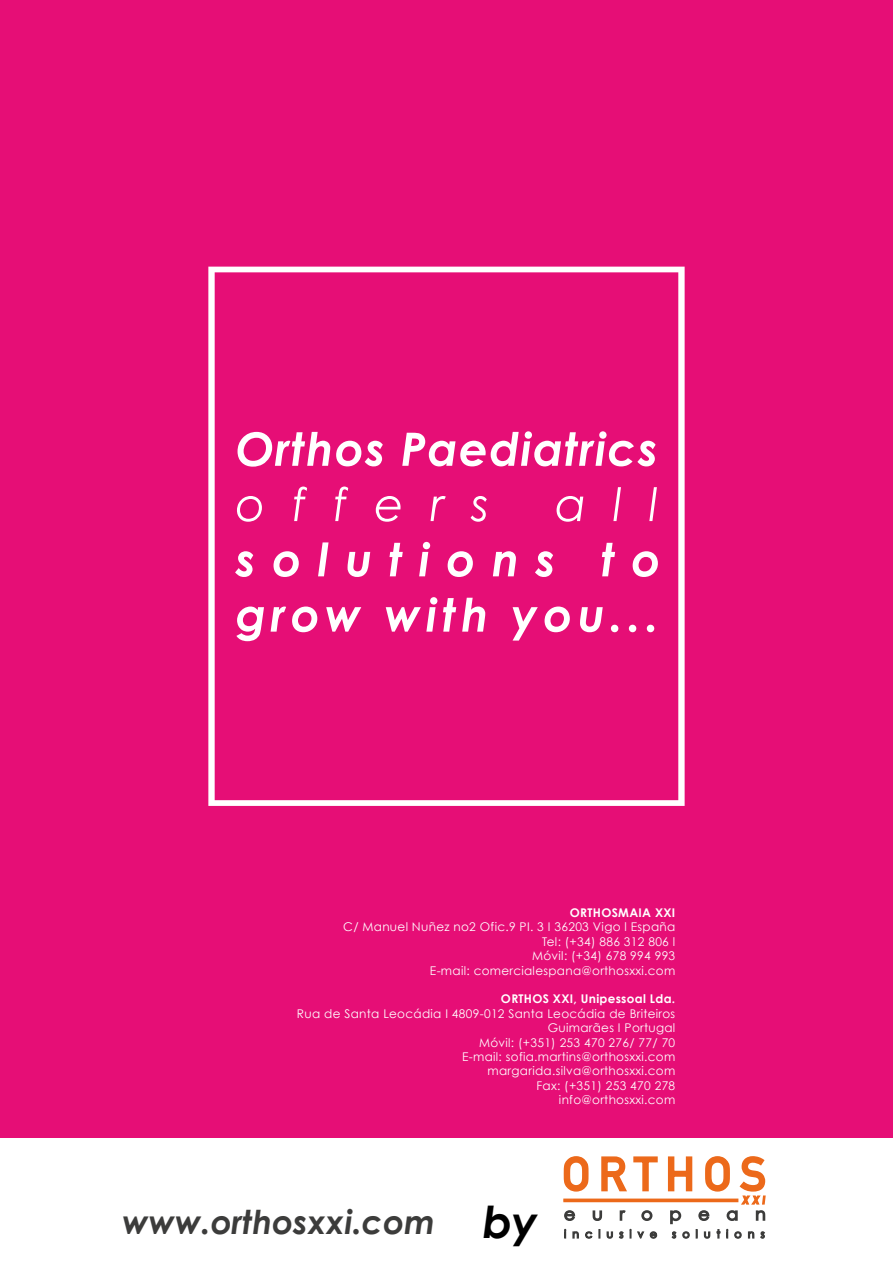
<style>
.page{position:relative;width:893px;height:1263px;background:#fff}
.page>*{position:absolute;margin:0;border:0;box-sizing:border-box;transform-origin:0 0}
.t1{font:italic 700 33px "Century Gothic";color:#3c3c3b}
.t2{font:12px/14.4px "Century Gothic";letter-spacing:.025em;color:#fff;text-align:right}
.t3{font:700 12px "Century Gothic";letter-spacing:.025em;color:#fff}
.s1{font-size:44.1px;color:#000}
</style>
<div class="page">
<div style="left:0;top:0;width:893px;height:1137px;background:#e60e76"></div>
<svg style="left:563px;top:1198px;width:104px;height:4px"></svg>
<svg style="left:563px;top:1210px;width:95px;height:37px"></svg>
<svg style="left:563px;top:1156px;width:26px;height:36px"></svg>
<svg style="left:601px;top:1156px;width:57px;height:36px"></svg>
<svg style="left:667px;top:1156px;width:100px;height:91px"></svg>
<svg style="left:208px;top:267px;width:477px;height:539px"></svg>
<svg style="left:238px;top:432px;width:92px;height:35px"></svg>
<svg style="left:336px;top:441px;width:47px;height:25px"></svg>
<svg style="left:402px;top:431px;width:254px;height:35px"></svg>
<svg style="left:237px;top:496px;width:25px;height:26px"></svg>
<svg style="left:294px;top:486px;width:13px;height:35px"></svg>
<svg style="left:335px;top:486px;width:13px;height:35px"></svg>
<svg style="left:376px;top:496px;width:25px;height:26px"></svg>
<svg style="left:431px;top:496px;width:15px;height:25px"></svg>
<svg style="left:471px;top:496px;width:16px;height:26px"></svg>
<svg style="left:557px;top:496px;width:26px;height:26px"></svg>
<svg style="left:613px;top:487px;width:8px;height:34px"></svg>
<svg style="left:649px;top:487px;width:8px;height:34px"></svg>
<svg style="left:235px;top:551px;width:18px;height:26px"></svg>
<svg style="left:274px;top:551px;width:25px;height:26px"></svg>
<svg style="left:318px;top:542px;width:11px;height:34px"></svg>
<svg style="left:348px;top:552px;width:22px;height:25px"></svg>
<svg style="left:389px;top:543px;width:14px;height:33px"></svg>
<svg style="left:419px;top:542px;width:11px;height:34px"></svg>
<svg style="left:448px;top:551px;width:25px;height:26px"></svg>
<svg style="left:493px;top:551px;width:23px;height:25px"></svg>
<svg style="left:535px;top:551px;width:18px;height:26px"></svg>
<svg style="left:602px;top:543px;width:13px;height:33px"></svg>
<svg style="left:633px;top:551px;width:25px;height:26px"></svg>
<svg style="left:236px;top:606px;width:28px;height:35px"></svg>
<svg style="left:271px;top:606px;width:15px;height:26px"></svg>
<svg style="left:292px;top:606px;width:25px;height:26px"></svg>
<svg style="left:326px;top:607px;width:35px;height:25px"></svg>
<svg style="left:386px;top:597px;width:51px;height:35px"></svg>
<svg style="left:443px;top:598px;width:13px;height:34px"></svg>
<svg style="left:462px;top:598px;width:23px;height:34px"></svg>
<svg style="left:513px;top:607px;width:25px;height:34px"></svg>
<svg style="left:545px;top:606px;width:25px;height:26px"></svg>
<svg style="left:580px;top:607px;width:23px;height:25px"></svg>
<svg style="left:611px;top:625px;width:7px;height:7px"></svg>
<svg style="left:629px;top:625px;width:7px;height:7px"></svg>
<svg style="left:647px;top:625px;width:7px;height:7px"></svg>
<p class="t3" style="left:570px;top:905px;width:107px">ORTHOSMAIA XXI</p>
<p class="t2" style="left:343px;top:919px;width:334px">C/ Manuel Nuñez no2 Ofic.9 PI. 3 I 36203 Vigo l España Tel: (+34) 886 312 806 l<br>Móvil: (+34) 678 994 993<br>E-mail: comercialespana@orthosxxi.com</p>
<p class="t3" style="left:501px;top:991px;width:176px">ORTHOS XXI, Unipessoal Lda.</p>
<p class="t2" style="left:297px;top:1006px;width:380px">Rua de Santa Leocádia I 4809-012 Santa Leocádia de Briteiros Guimarães I Portugal<br>Móvil: (+351) 253 470 276/ 77/ 70<br>E-mail: sofia.martins@orthosxxi.com margarida.silva@orthosxxi.com<br>Fax: (+351) 253 470 278<br>info@orthosxxi.com</p>
<h1 class="t1" style="left:122px;top:1200px;width:417px">www.orthosxxi.com <span class="s1">by</span></h1>
</div>
